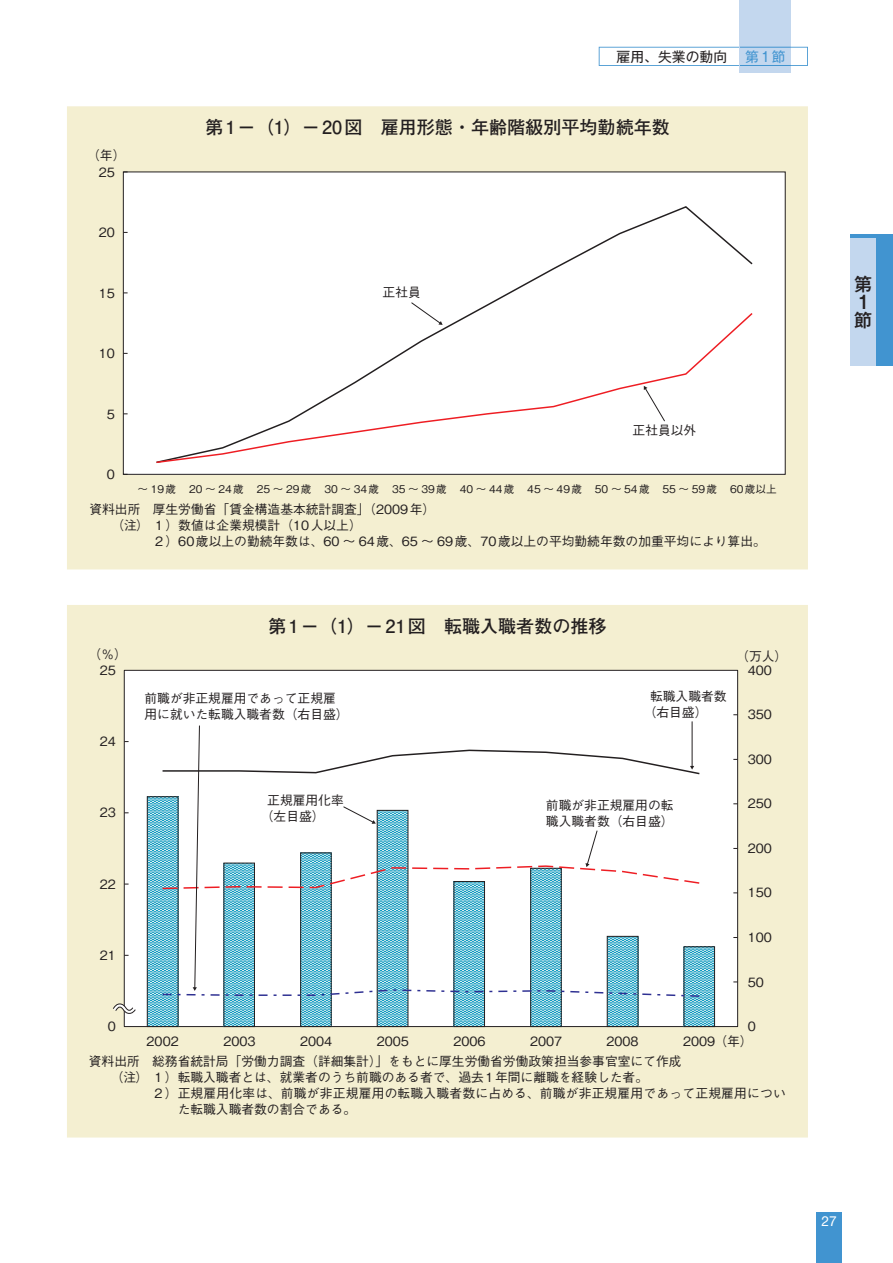
<style>
.page{position:relative;width:893px;height:1263px;background:#fff}
.page>*{position:absolute;margin:0;border:0;box-sizing:border-box;transform-origin:0 0}
.t1{font:700 18px "Futo Go B101 Pro";color:#231f20}
.t2{font:500 18px/18px "Gothic MB101 Pro";color:#231f20;text-align:justify}
.t3{font:13.8px "Gothic MB101 Pro";color:#231f20}
.t4{font:13.8px "Gothic MB101 Pro";color:#4194d0}
.t5{font:13.8px "Helvetica Neue LT Std";color:#fff}
.t6{font:500 12.75px/15.9px "Gothic BBB Pro";color:#231f20}
.t7{font:500 10.65px "Gothic BBB Pro";color:#231f20}
</style>
<div class="page">
<div style="left:67px;top:106px;width:741px;height:463px;background:#f4efd1"></div>
<div style="left:123px;top:172px;width:662px;height:302px;background:#fff"></div>
<svg style="left:475px;top:206px;width:278px;height:105px"></svg>
<svg style="left:156px;top:311px;width:597px;height:152px"></svg>
<svg style="left:411px;top:302px;width:32px;height:23px"></svg>
<svg style="left:644px;top:386px;width:21px;height:35px"></svg>
<div style="left:67px;top:605px;width:741px;height:532px;background:#f4efd1"></div>
<div style="left:124px;top:670px;width:614px;height:356px;background:#fff"></div>
<svg style="left:149px;top:798px;width:27px;height:227px;background:#6dc0d6"></svg>
<div style="left:147px;top:796px;width:31px;height:231px;border:1px solid #231f20"></div>
<svg style="left:226px;top:998px;width:27px;height:27px"></svg>
<div style="left:224px;top:863px;width:31px;height:164px;border:1px solid #231f20"></div>
<svg style="left:302px;top:998px;width:27px;height:27px"></svg>
<div style="left:300px;top:853px;width:31px;height:174px;border:1px solid #231f20"></div>
<svg style="left:379px;top:998px;width:27px;height:27px"></svg>
<div style="left:377px;top:810px;width:31px;height:217px;border:1px solid #231f20"></div>
<svg style="left:456px;top:998px;width:27px;height:27px"></svg>
<div style="left:454px;top:881px;width:31px;height:146px;border:1px solid #231f20"></div>
<svg style="left:532px;top:998px;width:27px;height:27px"></svg>
<div style="left:530px;top:868px;width:31px;height:159px;border:1px solid #231f20"></div>
<svg style="left:609px;top:998px;width:27px;height:27px"></svg>
<div style="left:607px;top:936px;width:31px;height:91px;border:1px solid #231f20"></div>
<svg style="left:686px;top:948px;width:27px;height:77px"></svg>
<div style="left:684px;top:946px;width:31px;height:81px;border:1px solid #231f20"></div>
<hr style="left:692px;top:722px;width:1px;height:44px;background:#231f20">
<svg style="left:161px;top:725px;width:540px;height:273px"></svg>
<svg style="left:113px;top:1003px;width:23px;height:11px"></svg>
<svg style="left:599px;top:47px;width:209px;height:19px"></svg>
<div style="left:600px;top:48px;width:207px;height:17px;background:#fff"></div>
<div style="left:740px;top:0;width:51px;height:72px;background:#c3d7ee"></div>
<div style="left:816px;top:1212px;width:26px;height:51px;background:#4194d0"></div>
<div style="left:850px;top:234px;width:43px;height:132px;background:#4194d0"></div>
<div style="left:850px;top:238px;width:26px;height:128px;background:#c3d7ee"></div>
<hr style="left:740px;top:47px;width:51px;height:1px;background:#4194d0">
<hr style="left:740px;top:65px;width:51px;height:1px;background:#4194d0">
<p class="t3" style="left:617px;top:45px;width:112px">雇用、失業の動向</p>
<p class="t4" style="left:745px;top:45px;width:42px">第1節</p>
<p class="t6" style="left:87px;top:146px;width:40px">（年）</p>
<p class="t6" style="left:99px;top:162px;width:18px">25</p>
<p class="t6" style="left:99px;top:223px;width:18px">20</p>
<p class="t6" style="left:99px;top:283px;width:18px">15</p>
<p class="t6" style="left:99px;top:344px;width:18px">10</p>
<p class="t6" style="left:107px;top:404px;width:10px">5</p>
<p class="t6" style="left:107px;top:465px;width:10px">0</p>
<h1 class="t1" style="left:205px;top:113px;width:466px">第 1－（1）－ 20図　雇用形態・年齢階級別平均勤続年数</h1>
<p class="t6" style="left:383px;top:282px;width:40px">正社員</p>
<p class="t6" style="left:633px;top:420px;width:65px">正社員以外</p>
<p class="t7" style="left:138px;top:480px;width:641px">～ 19歳 20 ～ 24歳 25 ～ 29歳 30 ～ 34歳 35 ～ 39歳 40 ～ 44歳 45 ～ 49歳 50 ～ 54歳 55 ～ 59歳 60歳以上</p>
<p class="t6" style="left:153px;top:500px;width:284px">厚生労働省「賃金構造基本統計調査」（2009年）</p>
<p class="t6" style="left:153px;top:532px;width:615px">２）60歳以上の勤続年数は、60 ～ 64歳、65 ～ 69歳、70歳以上の平均勤続年数の加重平均により算出。</p>
<p class="t6" style="left:111px;top:500px;width:252px;text-indent:-22px">資料出所<br>（注）１）数値は企業規模計（10人以上）</p>
<p class="t6" style="left:89px;top:644px;width:40px">（％）</p>
<p class="t6" style="left:100px;top:660px;width:18px">25</p>
<p class="t6" style="left:100px;top:732px;width:18px">24</p>
<p class="t6" style="left:100px;top:803px;width:18px">23</p>
<p class="t6" style="left:100px;top:874px;width:18px">22</p>
<p class="t6" style="left:100px;top:945px;width:18px">21</p>
<p class="t6" style="left:108px;top:1017px;width:10px">0</p>
<h1 class="t1" style="left:268px;top:612px;width:340px">第 1－（1）－ 21図　転職入職者数の推移</h1>
<p class="t6" style="left:144px;top:689px;width:206px">前職が非正規雇用であって正規雇用に就いた転職入職者数（右目盛）</p>
<p class="t6" style="left:644px;top:687px;width:84px;text-indent:6px">転職入職者数（右目盛）</p>
<p class="t6" style="left:261px;top:790px;width:84px;text-indent:6px">正規雇用化率（左目盛）</p>
<p class="t6" style="left:546px;top:796px;width:129px">前職が非正規雇用の転職入職者数（右目盛）</p>
<p class="t6" style="left:736px;top:646px;width:53px">（万人）</p>
<p class="t6" style="left:748px;top:660px;width:26px">400</p>
<p class="t6" style="left:748px;top:705px;width:26px">350</p>
<p class="t6" style="left:748px;top:749px;width:26px">300</p>
<p class="t6" style="left:748px;top:794px;width:26px">250</p>
<p class="t6" style="left:748px;top:839px;width:26px">200</p>
<p class="t6" style="left:748px;top:883px;width:26px">150</p>
<p class="t6" style="left:748px;top:928px;width:26px">100</p>
<p class="t6" style="left:748px;top:972px;width:18px">50</p>
<p class="t6" style="left:748px;top:1017px;width:10px">0</p>
<p class="t6" style="left:147px;top:1032px;width:34px">2002</p>
<p class="t6" style="left:223px;top:1032px;width:34px">2003</p>
<p class="t6" style="left:300px;top:1032px;width:34px">2004</p>
<p class="t6" style="left:377px;top:1032px;width:34px">2005</p>
<p class="t6" style="left:453px;top:1032px;width:34px">2006</p>
<p class="t6" style="left:530px;top:1032px;width:34px">2007</p>
<p class="t6" style="left:606px;top:1032px;width:34px">2008</p>
<p class="t6" style="left:683px;top:1032px;width:71px">2009（年）</p>
<p class="t6" style="left:152px;top:1052px;width:531px">総務省統計局「労働力調査（詳細集計）」をもとに厚生労働省労働政策担当参事官室にて作成</p>
<p class="t6" style="left:178px;top:1084px;width:610px;text-indent:-26px">２）正規雇用化率は、前職が非正規雇用の転職入職者数に占める、前職が非正規雇用であって正規雇用についた転職入職者数の割合である。</p>
<p class="t6" style="left:111px;top:1052px;width:539px;text-indent:-22px">資料出所<br>（注）１）転職入職者とは、就業者のうち前職のある者で、過去1年間に離職を経験した者。</p>
<h1 class="t2" style="left:854px;top:273px;width:19px">第1節</h1>
<p class="t5" style="left:821px;top:1212px;width:17px">27</p>
</div>
